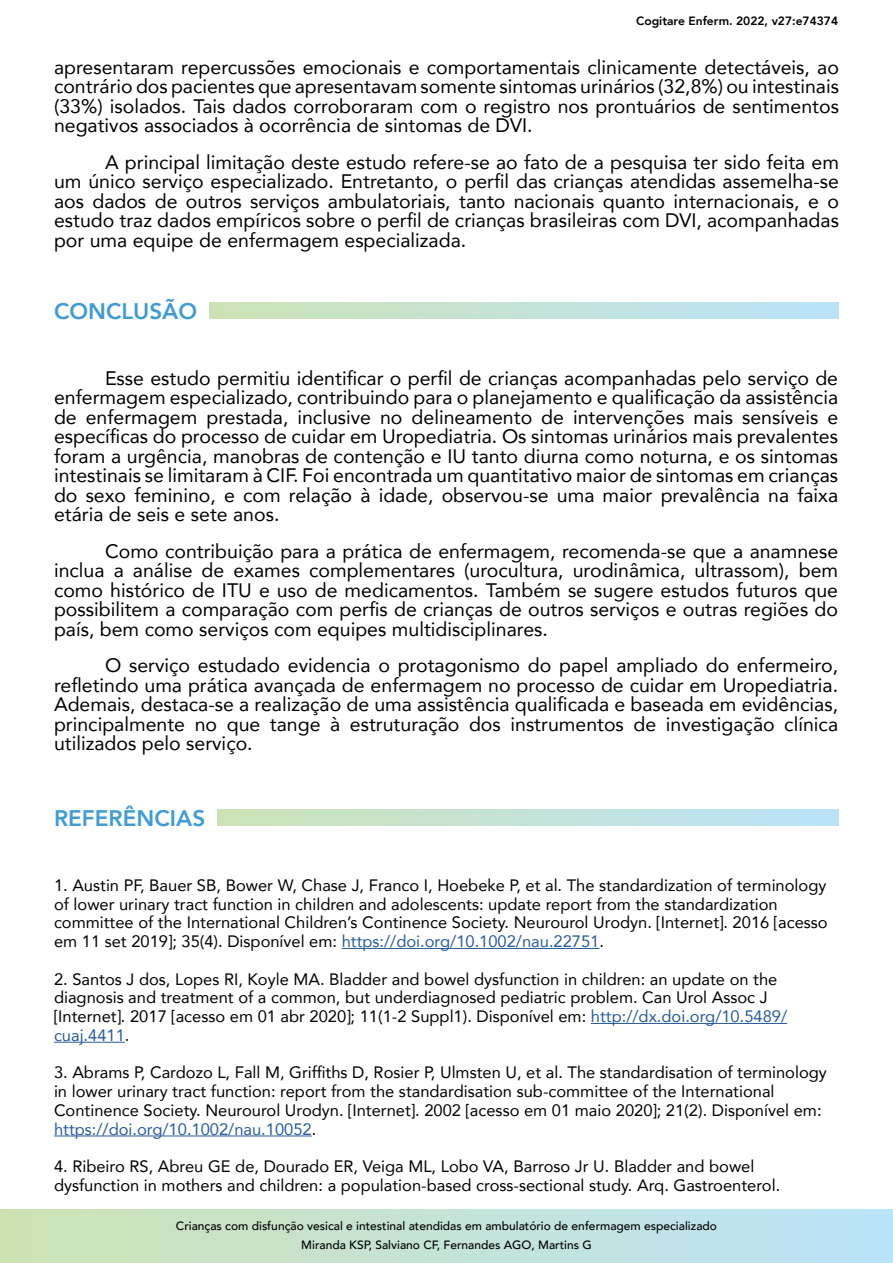
<style>
.page{position:relative;width:893px;height:1263px;background:#fff}
.page>*{position:absolute;margin:0;border:0;box-sizing:border-box;transform-origin:0 0}
.t1{font:800 22.5px "Avenir";color:#409cd4}
.t2{font:19.5px/19.5px "Avenir";color:#000;text-align:justify}
.t3{font:16.5px/18.8px "Avenir";color:#000}
.t4{font:500 12px/18.6px "Avenir";color:#000;text-align:center}
.t5{font:800 12px "Avenir";color:#000}
.s1{color:#275b9b}
</style>
<div class="page">
<div style="left:210px;top:302px;width:629px;height:17px;background:linear-gradient(to right,#cee2b4,#bae3fb)"></div>
<svg style="left:0;top:1209px;width:893px;height:54px;background:#c4e2d6"></svg>
<div style="left:218px;top:809px;width:621px;height:17px;background:linear-gradient(to right,#cde2b5,#bae3fb)"></div>
<hr style="left:342px;top:948px;width:257px;height:1px;background:#275b9b">
<hr style="left:591px;top:1023px;width:196px;height:1px;background:#275b9b">
<hr style="left:54px;top:1042px;width:71px;height:1px;background:#275b9b">
<hr style="left:54px;top:1135px;width:258px;height:1px;background:#275b9b">
<p class="t5" style="left:636px;top:12px;width:203px">Cogitare Enferm. 2022, v27:e74374</p>
<p class="t2" style="left:54px;top:56px;width:786px">apresentaram repercussões emocionais e comportamentais clinicamente detectáveis, ao contrário dos pacientes que apresentavam somente sintomas urinários (32,8%) ou intestinais (33%) isolados. Tais dados corroboraram com o registro nos prontuários de sentimentos negativos associados à ocorrência de sintomas de DVI.</p>
<p class="t2" style="left:54px;top:151px;width:786px;text-indent:51px">A principal limitação deste estudo refere-se ao fato de a pesquisa ter sido feita em um único serviço especializado. Entretanto, o perfil das crianças atendidas assemelha-se aos dados de outros serviços ambulatoriais, tanto nacionais quanto internacionais, e o estudo traz dados empíricos sobre o perfil de crianças brasileiras com DVI, acompanhadas por uma equipe de enfermagem especializada.</p>
<p class="t1" style="left:54px;top:293px;width:145px">CONCLUSÃO</p>
<p class="t2" style="left:54px;top:368px;width:786px;text-indent:51px">Esse estudo permitiu identificar o perfil de crianças acompanhadas pelo serviço de enfermagem especializado, contribuindo para o planejamento e qualificação da assistência de enfermagem prestada, inclusive no delineamento de intervenções mais sensíveis e específicas do processo de cuidar em Uropediatria. Os sintomas urinários mais prevalentes foram a urgência, manobras de contenção e IU tanto diurna como noturna, e os sintomas intestinais se limitaram à CIF. Foi encontrada um quantitativo maior de sintomas em crianças do sexo feminino, e com relação à idade, observou-se uma maior prevalência na faixa etária de seis e sete anos.</p>
<p class="t2" style="left:54px;top:541px;width:786px;text-indent:51px">Como contribuição para a prática de enfermagem, recomenda-se que a anamnese inclua a análise de exames complementares (urocultura, urodinâmica, ultrassom), bem como histórico de ITU e uso de medicamentos. Também se sugere estudos futuros que possibilitem a comparação com perfis de crianças de outros serviços e outras regiões do país, bem como serviços com equipes multidisciplinares.</p>
<p class="t2" style="left:54px;top:655px;width:786px;text-indent:51px">O serviço estudado evidencia o protagonismo do papel ampliado do enfermeiro, refletindo uma prática avançada de enfermagem no processo de cuidar em Uropediatria.<br>Ademais, destaca-se a realização de uma assistência qualificada e baseada em evidências, principalmente no que tange à estruturação dos instrumentos de investigação clínica utilizados pelo serviço.</p>
<p class="t1" style="left:54px;top:800px;width:153px">REFERÊNCIAS</p>
<p class="t3" style="left:54px;top:875px;width:775px">1. Austin PF, Bauer SB, Bower W, Chase J, Franco I, Hoebeke P, et al. The standardization of terminology of lower urinary tract function in children and adolescents: update report from the standardization committee of the International Children’s Continence Society. Neurourol Urodyn. [Internet]. 2016 [acesso em 11 set 2019]; 35(4). Disponível em: <span class="s1">https://doi.org/10.1002/nau.22751</span>.</p>
<p class="t3" style="left:54px;top:969px;width:735px">2. Santos J dos, Lopes RI, Koyle MA. Bladder and bowel dysfunction in children: an update on the diagnosis and treatment of a common, but underdiagnosed pediatric problem. Can Urol Assoc J [Internet]. 2017 [acesso em 01 abr 2020]; 11(1-2 Suppl1). Disponível em: <span class="s1">http://dx.doi.org/10.5489/ cuaj.4411</span>.</p>
<p class="t3" style="left:54px;top:1063px;width:774px">3. Abrams P, Cardozo L, Fall M, Griffiths D, Rosier P, Ulmsten U, et al. The standardisation of terminology in lower urinary tract function: report from the standardisation sub-committee of the International Continence Society. Neurourol Urodyn. [Internet]. 2002 [acesso em 01 maio 2020]; 21(2). Disponível em: <span class="s1">https://doi.org/10.1002/nau.10052</span>.</p>
<p class="t3" style="left:54px;top:1156px;width:728px">4. Ribeiro RS, Abreu GE de, Dourado ER, Veiga ML, Lobo VA, Barroso Jr U. Bladder and bowel dysfunction in mothers and children: a population-based cross-sectional study. Arq. Gastroenterol.</p>
<p class="t4" style="left:176px;top:1216px;width:543px">Crianças com disfunção vesical e intestinal atendidas em ambulatório de enfermagem especializado<br>Miranda KSP, Salviano CF, Fernandes AGO, Martins G</p>
</div>
